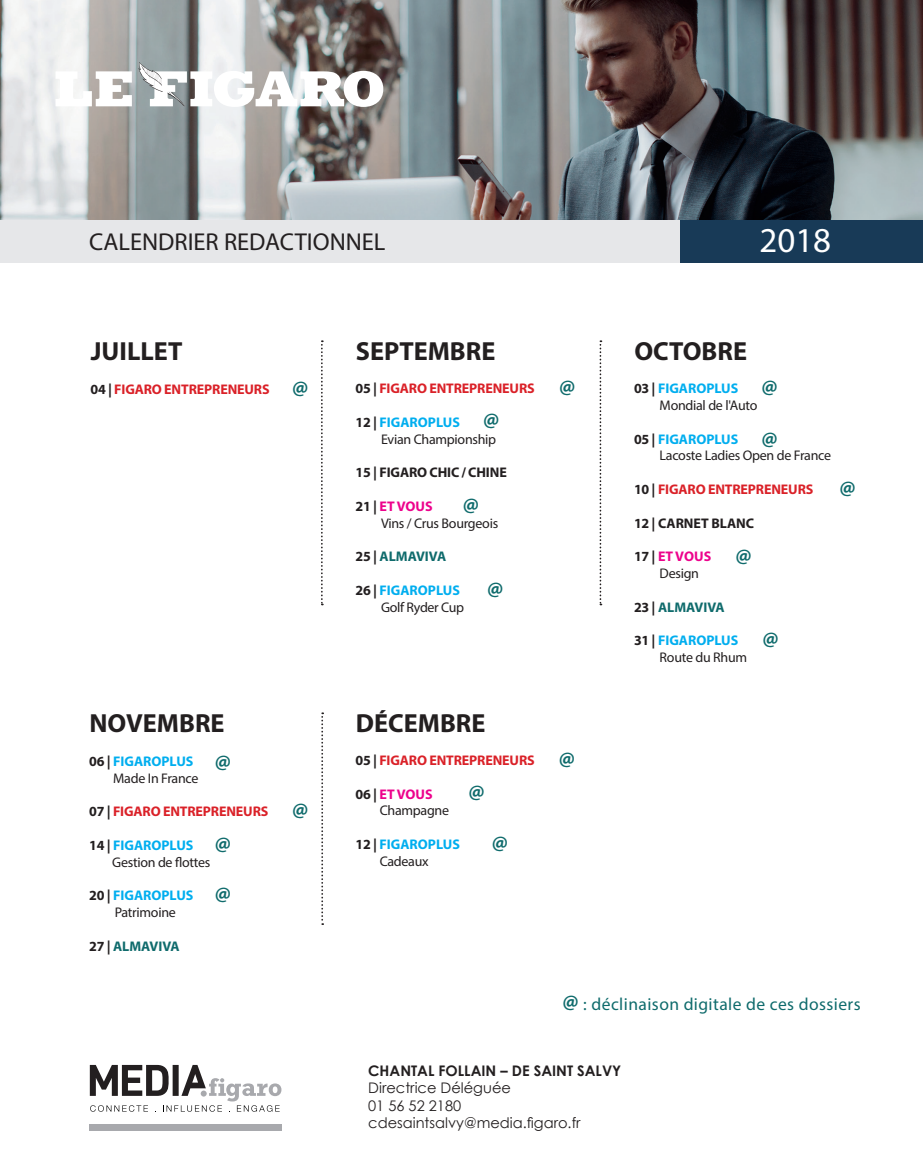
<style>
.page{position:relative;width:923px;height:1171px;background:#fff}
.page>*{position:absolute;margin:0;border:0;box-sizing:border-box;transform-origin:0 0}
.t1{font:35px "Myriad Hebrew";color:#fff}
.t2{font:700 26.25px "Myriad Pro";color:#231f20}
.t3{font:24.5px "Myriad Hebrew";color:#231f20}
.t4{font:700 21px "Myriad Pro";color:#0f6b6c}
.t5{font:17.5px "Myriad Pro";letter-spacing:.025em;color:#0f6b6c}
.t6{font:14.53px/17.5px "Century Gothic";color:#231f20}
.t7{font:700 14.53px "Century Gothic";color:#231f20}
.t8{font:14px/16.8px "Myriad Pro";letter-spacing:-.02em;color:#231f20}
.t9{font:700 14px "Myriad Pro";letter-spacing:-.01em;color:#da2128}
.t10{font:700 14px/16.8px "Myriad Pro";color:#00aeef;text-align:center}
.t11{font:700 14px "Myriad Pro";letter-spacing:-.01em;color:#231f20}
.t12{font:700 14px "Myriad Pro";color:#0f6b6c}
.t13{font:700 14px/16.8px "Myriad Pro";color:#ed028c}
.s1{color:#231f20}
.s2{font-weight:700}
.s3{font-weight:700;color:#00aeef}
.s4{font-weight:700;color:#ed028c}
.s5{font-weight:400;color:#231f20}
.s6{font-weight:700;font-size:21px}
</style>
<div class="page">
<svg style="left:90px;top:1065px;width:191px;height:46px"></svg>
<div style="left:89px;top:1124px;width:193px;height:7px;background:#a8a9ad"></div>
<div style="left:0;top:219px;width:681px;height:44px;background:#e6e7e9"></div>
<div style="left:681px;top:219px;width:242px;height:44px;background:#183a57"></div>
<svg style="left:321px;top:340px;width:2px;height:265px"></svg>
<svg style="left:321px;top:712px;width:2px;height:213px"></svg>
<svg style="left:599px;top:340px;width:2px;height:265px"></svg>
<img style="left:0;top:0;width:923px;height:219px">
<svg style="left:56px;top:71px;width:76px;height:35px"></svg>
<svg style="left:138px;top:62px;width:245px;height:45px"></svg>
<h3 class="t3" style="left:89px;top:228px;width:298px">CALENDRIER REDACTIONNEL</h3>
<h1 class="t1" style="left:759px;top:221px;width:73px">2018</h1>
<h2 class="t2" style="left:91px;top:334px;width:93px">JUILLET</h2>
<p class="t9" style="left:91px;top:380px;width:181px"><span class="s1">04 |</span> FIGARO ENTREPRENEURS</p>
<h3 class="t4" style="left:292px;top:375px;width:18px">@</h3>
<h2 class="t2" style="left:356px;top:334px;width:141px">SEPTEMBRE</h2>
<p class="t9" style="left:356px;top:379px;width:181px"><span class="s1">05 |</span> FIGARO ENTREPRENEURS</p>
<p class="t8" style="left:381px;top:413px;width:117px;text-indent:-25px"><span class="s2">12 |</span> <span class="s3">FIGAROPLUS<br></span>Evian Championship</p>
<p class="t11" style="left:356px;top:463px;width:153px">15 | FIGARO CHIC / CHINE</p>
<p class="t8" style="left:381px;top:497px;width:119px;text-indent:-25px"><span class="s2">21 |</span> <span class="s4">ET VOUS<br></span>Vins / Crus Bourgeois</p>
<p class="t12" style="left:356px;top:547px;width:92px"><span class="s1">25 |</span> ALMAVIVA</p>
<p class="t8" style="left:356px;top:581px;width:110px;text-align:right"><span class="s2">26 |</span> <span class="s3">FIGAROPLUS<br></span>Golf Ryder Cup</p>
<h3 class="t4" style="left:483px;top:408px;width:18px">@</h3>
<h3 class="t4" style="left:463px;top:492px;width:18px">@</h3>
<h3 class="t4" style="left:487px;top:576px;width:18px">@</h3>
<h3 class="t4" style="left:559px;top:374px;width:18px">@</h3>
<h2 class="t2" style="left:356px;top:706px;width:131px">DÉCEMBRE</h2>
<p class="t9" style="left:356px;top:751px;width:181px"><span class="s1">05 |</span> FIGARO ENTREPRENEURS</p>
<p class="t8" style="left:380px;top:785px;width:71px;text-indent:-24px"><span class="s2">06 |</span> <span class="s4">ET VOUS<br></span>Champagne</p>
<p class="t10" style="left:356px;top:835px;width:106px"><span class="s1">12 |</span> FIGAROPLUS<br><span class="s5">Cadeaux</span></p>
<h2 class="t2" style="left:89px;top:706px;width:137px">NOVEMBRE</h2>
<p class="t8" style="left:113px;top:752px;width:87px;text-indent:-24px"><span class="s2">06 |</span> <span class="s3">FIGAROPLUS<br></span>Made In France</p>
<p class="t9" style="left:89px;top:802px;width:181px"><span class="s1">07 |</span> FIGARO ENTREPRENEURS</p>
<p class="t8" style="left:112px;top:836px;width:100px;text-indent:-23px"><span class="s2">14 |</span> <span class="s3">FIGAROPLUS<br></span>Gestion de flottes</p>
<p class="t10" style="left:89px;top:886px;width:106px"><span class="s1">20 |</span> FIGAROPLUS<br><span class="s5">Patrimoine</span></p>
<p class="t12" style="left:89px;top:937px;width:92px"><span class="s1">27 |</span> ALMAVIVA</p>
<h3 class="t4" style="left:215px;top:749px;width:18px">@</h3>
<h3 class="t4" style="left:559px;top:746px;width:18px">@</h3>
<h3 class="t4" style="left:468px;top:780px;width:18px">@</h3>
<h3 class="t4" style="left:292px;top:797px;width:18px">@</h3>
<h3 class="t4" style="left:492px;top:830px;width:18px">@</h3>
<h3 class="t4" style="left:215px;top:831px;width:18px">@</h3>
<h3 class="t4" style="left:215px;top:881px;width:18px">@</h3>
<h2 class="t2" style="left:634px;top:334px;width:114px">OCTOBRE</h2>
<p class="t8" style="left:659px;top:380px;width:99px;text-indent:-25px"><span class="s2">03 |</span> <span class="s3">FIGAROPLUS<br></span>Mondial de l'Auto</p>
<p class="t8" style="left:659px;top:430px;width:173px;text-indent:-25px"><span class="s2">05 |</span> <span class="s3">FIGAROPLUS<br></span>Lacoste Ladies Open de France</p>
<p class="t9" style="left:634px;top:480px;width:181px"><span class="s1">10 |</span> FIGARO ENTREPRENEURS</p>
<p class="t11" style="left:634px;top:514px;width:122px">12 | CARNET BLANC</p>
<p class="t13" style="left:659px;top:548px;width:53px;text-indent:-25px"><span class="s1">17 |</span> ET VOUS<br><span class="s5">Design</span></p>
<p class="t12" style="left:634px;top:598px;width:92px"><span class="s1">23 |</span> ALMAVIVA</p>
<p class="t8" style="left:659px;top:632px;width:89px;text-indent:-25px"><span class="s2">31 |</span> <span class="s3">FIGAROPLUS<br></span>Route du Rhum</p>
<h3 class="t4" style="left:761px;top:374px;width:18px">@</h3>
<h3 class="t4" style="left:761px;top:427px;width:18px">@</h3>
<h3 class="t4" style="left:735px;top:543px;width:18px">@</h3>
<h3 class="t4" style="left:762px;top:626px;width:18px">@</h3>
<h3 class="t4" style="left:839px;top:475px;width:18px">@</h3>
<p class="t5" style="left:562px;top:993px;width:300px"><span class="s6">@</span> : déclinaison digitale de ces dossiers</p>
<p class="t7" style="left:368px;top:1059px;width:255px">CHANTAL FOLLAIN – DE SAINT SALVY</p>
<p class="t6" style="left:368px;top:1079px;width:214px">Directrice Déléguée<br>01 56 52 2180 cdesaintsalvy@media.figaro.fr</p>
</div>
